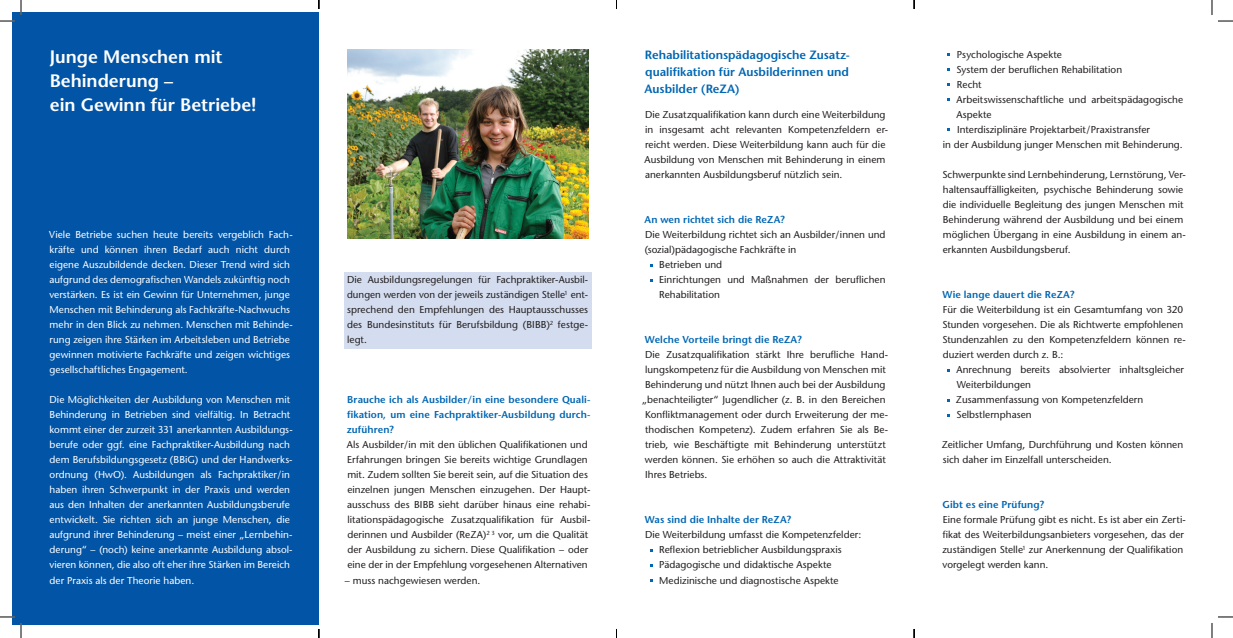
<style>
.page{position:relative;width:1233px;height:638px;background:#fff}
.page>*{position:absolute;margin:0;border:0;box-sizing:border-box;transform-origin:0 0}
.t1{font:600 18px/24px "Stone Sans Std";color:#fff}
.t2{font:600 12px/17px "Stone Sans Std";color:#0166b3;text-align:justify}
.t3{font:500 10px/15px "Stone Sans Std";letter-spacing:.005em;color:#231f20}
.t4{font:500 10px/15px "Stone Sans Std";letter-spacing:.005em;color:#fff}
.t5{font:600 10px/15px "Stone Sans Std";letter-spacing:.01em;color:#0166b3;text-align:justify}
</style>
<div class="page">
<div style="left:344px;top:272px;width:247px;height:76px;background:#d4ddef"></div>
<div style="left:12px;top:12px;width:307px;height:613px;background:#0154a6"></div>
<img style="left:347px;top:49px;width:241px;height:189px">
<svg style="left:1218px;top:20px;width:15px;height:2px"></svg>
<svg style="left:1218px;top:616px;width:15px;height:1px"></svg>
<svg style="left:0;top:0;width:22px;height:22px"></svg>
<svg style="left:0;top:616px;width:22px;height:21px"></svg>
<svg style="left:1211px;top:0;width:1px;height:15px"></svg>
<svg style="left:1211px;top:623px;width:1px;height:14px"></svg>
<svg style="left:913px;top:0;width:2px;height:9px"></svg>
<svg style="left:913px;top:629px;width:2px;height:8px"></svg>
<h1 class="t1" style="left:50px;top:44px;width:208px">Junge Menschen mit<br>Behinderung –<br>ein Gewinn für Betriebe!</h1>
<p class="t4" style="left:49px;top:227px;width:245px">Viele Betriebe suchen heute bereits vergeblich Fach&shy;kräfte und können ihren Bedarf auch nicht durch eigene Auszubildende decken. Dieser Trend wird sich aufgrund des demografischen Wandels zukünftig noch verstärken. Es ist ein Gewinn für Unternehmen, junge Menschen mit Behinderung als Fachkräfte-Nachwuchs mehr in den Blick zu nehmen. Menschen mit Behinde&shy;rung zeigen ihre Stärken im Arbeitsleben und Betriebe gewinnen motivierte Fachkräfte und zeigen wichtiges gesellschaftliches Engagement.</p>
<p class="t4" style="left:49px;top:392px;width:245px">Die Möglichkeiten der Ausbildung von Menschen mit Behinderung in Betrieben sind vielfältig. In Betracht kommt einer der zurzeit 331 anerkannten Ausbildungs&shy;berufe oder ggf. eine Fachpraktiker-Ausbildung nach dem Berufsbildungsgesetz (BBiG) und der Handwerks&shy;ordnung (HwO). Ausbildungen als Fachpraktiker/in haben ihren Schwerpunkt in der Praxis und werden aus den Inhalten der anerkannten Ausbildungsberufe entwickelt. Sie richten sich an junge Menschen, die aufgrund ihrer Behinderung – meist einer „Lernbehin&shy;derung“ – (noch) keine anerkannte Ausbildung absol&shy;vieren können, die also oft eher ihre Stärken im Bereich der Praxis als der Theorie haben.</p>
<p class="t5" style="left:347px;top:392px;width:245px">Brauche ich als Ausbilder/in eine besondere Quali&shy;fikation, um eine Fachpraktiker-Ausbildung durch&shy;zuführen?</p>
<p class="t3" style="left:347px;top:272px;width:242px;text-align:justify">Die Ausbildungsregelungen für Fachpraktiker-Ausbil&shy;dungen werden von der jeweils zuständigen Stelle<sup>1</sup> ent&shy;sprechend den Empfehlungen des Hauptausschusses des Bundesinstituts für Berufsbildung (BIBB)<sup>2</sup> festge&shy;legt.</p>
<p class="t3" style="left:347px;top:437px;width:245px">Als Ausbilder/in mit den üblichen Qualifikationen und Erfahrungen bringen Sie bereits wichtige Grundlagen mit. Zudem sollten Sie bereit sein, auf die Situation des einzelnen jungen Menschen einzugehen. Der Haupt&shy;ausschuss des BIBB sieht darüber hinaus eine rehabi&shy;litationspädagogische Zusatzqualifikation für Ausbil&shy;derinnen und Ausbilder (ReZA)<sup>2</sup> <sup>3</sup> vor, um die Qualität der Ausbildung zu sichern. Diese Qualifikation – oder eine der in der Empfehlung vorgesehenen Alternativen</p>
<p class="t3" style="left:345px;top:572px;width:137px">– muss nachgewiesen werden.</p>
<p class="t2" style="left:644px;top:46px;width:207px">Rehabilitationspädagogische Zusatz&shy;qualifikation für Ausbilderinnen und Ausbilder (ReZA)</p>
<p class="t3" style="left:644px;top:107px;width:245px">Die Zusatzqualifikation kann durch eine Weiterbildung in insgesamt acht relevanten Kompetenzfeldern er&shy;reicht werden. Diese Weiterbildung kann auch für die Ausbildung von Menschen mit Behinderung in einem anerkannten Ausbildungsberuf nützlich sein.</p>
<p class="t5" style="left:644px;top:212px;width:142px">An wen richtet sich die ReZA?</p>
<p class="t3" style="left:645px;top:227px;width:242px">Die Weiterbildung richtet sich an Ausbilder/innen und</p>
<p class="t3" style="left:644px;top:242px;width:153px">(sozial)pädagogische Fachkräfte in</p>
<p class="t3" style="left:659px;top:257px;width:65px">Betrieben und</p>
<p class="t3" style="left:659px;top:272px;width:228px">Einrichtungen und Maßnahmen der beruflichen</p>
<p class="t3" style="left:659px;top:287px;width:62px">Rehabilitation</p>
<p class="t5" style="left:645px;top:332px;width:158px">Welche Vorteile bringt die ReZA?</p>
<p class="t3" style="left:642px;top:347px;width:247px">Die Zusatzqualifikation stärkt Ihre berufliche Hand&shy;lungskompetenz für die Ausbildung von Menschen mit Behinderung und nützt Ihnen auch bei der Ausbildung „benachteiligter“ Jugendlicher (z. B. in den Bereichen Konfliktmanagement oder durch Erweiterung der me&shy;thodischen Kompetenz). Zudem erfahren Sie als Be&shy;trieb, wie Beschäftigte mit Behinderung unterstützt werden können. Sie erhöhen so auch die Attraktivität Ihres Betriebs.</p>
<p class="t5" style="left:645px;top:512px;width:148px">Was sind die Inhalte der ReZA?</p>
<p class="t3" style="left:659px;top:527px;width:204px;text-indent:-14px">Die Weiterbildung umfasst die Kompetenzfelder:<br>Reflexion betrieblicher Ausbildungspraxis Pädagogische und didaktische Aspekte Medizinische und diagnostische Aspekte</p>
<p class="t3" style="left:957px;top:47px;width:106px">Psychologische Aspekte</p>
<p class="t3" style="left:956px;top:62px;width:167px">System der beruflichen Rehabilitation</p>
<p class="t3" style="left:957px;top:77px;width:26px">Recht</p>
<p class="t3" style="left:956px;top:92px;width:228px">Arbeitswissenschaftliche und arbeitspädagogische</p>
<p class="t3" style="left:956px;top:107px;width:36px">Aspekte</p>
<p class="t3" style="left:957px;top:122px;width:194px">Interdisziplinäre Projektarbeit/Praxistransfer</p>
<p class="t3" style="left:943px;top:137px;width:241px">in der Ausbildung junger Menschen mit Behinderung.</p>
<p class="t3" style="left:942px;top:167px;width:245px">Schwerpunkte sind Lernbehinderung, Lernstörung, Ver&shy;haltensauffälligkeiten, psychische Behinderung sowie die individuelle Begleitung des jungen Menschen mit Behinderung während der Ausbildung und bei einem möglichen Übergang in eine Ausbildung in einem an&shy;erkannten Ausbildungsberuf.</p>
<p class="t5" style="left:942px;top:287px;width:133px">Wie lange dauert die ReZA?</p>
<p class="t3" style="left:942px;top:302px;width:245px">Für die Weiterbildung ist ein Gesamtumfang von 320<br>Stunden vorgesehen. Die als Richtwerte empfohlenen Stundenzahlen zu den Kompetenzfeldern können re&shy;duziert werden durch z. B.:</p>
<p class="t3" style="left:956px;top:362px;width:229px">Anrechnung bereits absolvierter inhaltsgleicher<br>Weiterbildungen<br>Zusammenfassung von Kompetenzfeldern<br>Selbstlernphasen</p>
<p class="t3" style="left:941px;top:437px;width:243px">Zeitlicher Umfang, Durchführung und Kosten können sich daher im Einzelfall unterscheiden.</p>
<p class="t5" style="left:942px;top:497px;width:103px">Gibt es eine Prüfung?</p>
<p class="t3" style="left:942px;top:512px;width:245px">Eine formale Prüfung gibt es nicht. Es ist aber ein Zerti&shy;fikat des Weiterbildungsanbieters vorgesehen, das der zuständigen Stelle<sup>1</sup> zur Anerkennung der Qualifikation vorgelegt werden kann.</p>
</div>
